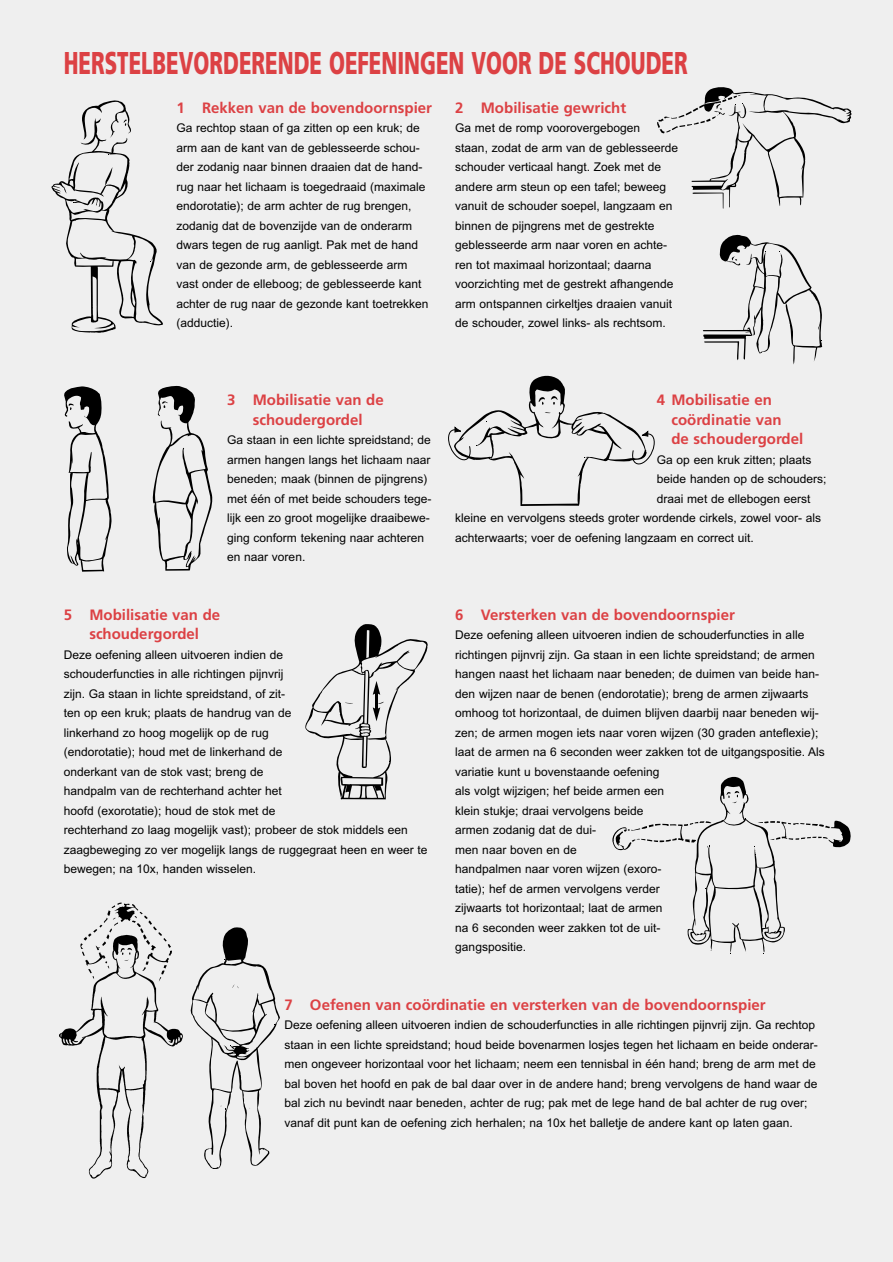
<style>
.page{position:relative;width:893px;height:1262px;background:#fff}
.page>*{position:absolute;margin:0;border:0;box-sizing:border-box;transform-origin:0 0}
.t1{font:900 31.5px "Frutiger";color:#dc4144;scale:.65 1}
.t2{font:700 15px/19.5px "Frutiger";color:#dc4144;text-align:center}
.t3{font:12px/19.5px "Arial";color:#000}
</style>
<div class="page">
<div style="left:0;top:0;width:892px;height:1262px;background:#efefef"></div>
<svg style="left:657px;top:87px;width:195px;height:122px"></svg>
<svg style="left:703px;top:234px;width:119px;height:130px"></svg>
<svg style="left:51px;top:100px;width:112px;height:233px"></svg>
<svg style="left:448px;top:375px;width:207px;height:131px"></svg>
<svg style="left:64px;top:386px;width:47px;height:186px"></svg>
<svg style="left:152px;top:386px;width:61px;height:184px"></svg>
<svg style="left:612px;top:776px;width:239px;height:178px"></svg>
<img style="left:59px;top:902px;width:124px;height:277px">
<svg style="left:305px;top:624px;width:123px;height:176px"></svg>
<svg style="left:190px;top:927px;width:90px;height:242px"></svg>
<h1 class="t1" style="left:64px;top:50px;width:961px">HERSTELBEVORDERENDE OEFENINGEN VOOR DE SCHOUDER</h1>
<p class="t2" style="left:176px;top:99px;width:257px">1 Rekken van de bovendoornspier</p>
<p class="t3" style="left:176px;top:119px;width:253px">Ga rechtop staan of ga zitten op een kruk; de arm aan de kant van de geblesseerde schou&shy;der zodanig naar binnen draaien dat de hand&shy;rug naar het lichaam is toegedraaid (maximale endorotatie); de arm achter de rug brengen, zodanig dat de bovenzijde van de onderarm dwars tegen de rug aanligt. Pak met de hand van de gezonde arm, de geblesseerde arm vast onder de elleboog; de geblesseerde kant achter de rug naar de gezonde kant toetrekken (adductie).</p>
<p class="t2" style="left:455px;top:99px;width:172px">2 Mobilisatie gewricht</p>
<p class="t3" style="left:455px;top:119px;width:224px">Ga met de romp voorovergebogen<br>staan, zodat de arm van de geblesseerde schouder verticaal hangt. Zoek met de andere arm steun op een tafel; beweeg vanuit de schouder soepel, langzaam en binnen de pijngrens met de gestrekte geblesseerde arm naar voren en achte&shy;ren tot maximaal horizontaal; daarna voorzichting met de gestrekt afhangende arm ontspannen cirkeltjes draaien vanuit de schouder, zowel links- als rechtsom.</p>
<p class="t2" style="left:227px;top:391px;width:158px">3 Mobilisatie van de schoudergordel</p>
<p class="t3" style="left:227px;top:431px;width:206px">Ga staan in een lichte spreidstand; de armen hangen langs het lichaam naar beneden; maak (binnen de pijngrens) met één of met beide schouders tege&shy;lijk een zo groot mogelijke draaibewe&shy;ging conform tekening naar achteren en naar voren.</p>
<p class="t2" style="left:64px;top:606px;width:158px">5 Mobilisatie van de schoudergordel</p>
<p class="t3" style="left:64px;top:646px;width:365px">Deze oefening alleen uitvoeren indien de<br>schouderfuncties in alle richtingen pijnvrij<br>zijn. Ga staan in lichte spreidstand, of zit-<br>ten op een kruk; plaats de handrug van de<br>linkerhand zo hoog mogelijk op de rug<br>(endorotatie); houd met de linkerhand de<br>onderkant van de stok vast; breng de<br>handpalm van de rechterhand achter het<br>hoofd (exorotatie); houd de stok met de<br>rechterhand zo laag mogelijk vast); probeer de stok middels een zaagbeweging zo ver mogelijk langs de ruggegraat heen en weer te bewegen; na 10x, handen wisselen.</p>
<p class="t2" style="left:671px;top:391px;width:133px;text-align:left;text-indent:-14px">4 Mobilisatie en coördinatie van<br>de schoudergordel</p>
<p class="t3" style="left:657px;top:451px;width:156px">Ga op een kruk zitten; plaats</p>
<p class="t3" style="left:657px;top:470px;width:171px">beide handen op de schouders;</p>
<p class="t3" style="left:657px;top:490px;width:155px">draai met de ellebogen eerst</p>
<p class="t3" style="left:455px;top:509px;width:367px">kleine en vervolgens steeds groter wordende cirkels, zowel voor- als</p>
<p class="t3" style="left:455px;top:529px;width:300px">achterwaarts; voer de oefening langzaam en correct uit.</p>
<p class="t2" style="left:455px;top:606px;width:281px">6 Versterken van de bovendoornspier</p>
<p class="t3" style="left:455px;top:626px;width:371px">Deze oefening alleen uitvoeren indien de schouderfuncties in alle richtingen pijnvrij zijn. Ga staan in een lichte spreidstand; de armen hangen naast het lichaam naar beneden; de duimen van beide han&shy;den wijzen naar de benen (endorotatie); breng de armen zijwaarts omhoog tot horizontaal, de duimen blijven daarbij naar beneden wij&shy;zen; de armen mogen iets naar voren wijzen (30 graden anteflexie); laat de armen na 6 seconden weer zakken tot de uitgangspositie. Als variatie kunt u bovenstaande oefening<br>als volgt wijzigen; hef beide armen een<br>klein stukje; draai vervolgens beide<br>armen zodanig dat de dui-<br>men naar boven en de<br>handpalmen naar voren wijzen (exoro-<br>tatie); hef de armen vervolgens verder<br>zijwaarts tot horizontaal; laat de armen<br>na 6 seconden weer zakken tot de uit-<br>gangspositie.</p>
<p class="t2" style="left:284px;top:996px;width:482px">7 Oefenen van coördinatie en versterken van de bovendoornspier</p>
<p class="t3" style="left:284px;top:1016px;width:534px">Deze oefening alleen uitvoeren indien de schouderfuncties in alle richtingen pijnvrij zijn. Ga rechtop staan in een lichte spreidstand; houd beide bovenarmen losjes tegen het lichaam en beide onderar&shy;men ongeveer horizontaal voor het lichaam; neem een tennisbal in één hand; breng de arm met de bal boven het hoofd en pak de bal daar over in de andere hand; breng vervolgens de hand waar de bal zich nu bevindt naar beneden, achter de rug; pak met de lege hand de bal achter de rug over; vanaf dit punt kan de oefening zich herhalen; na 10x het balletje de andere kant op laten gaan.</p>
</div>
